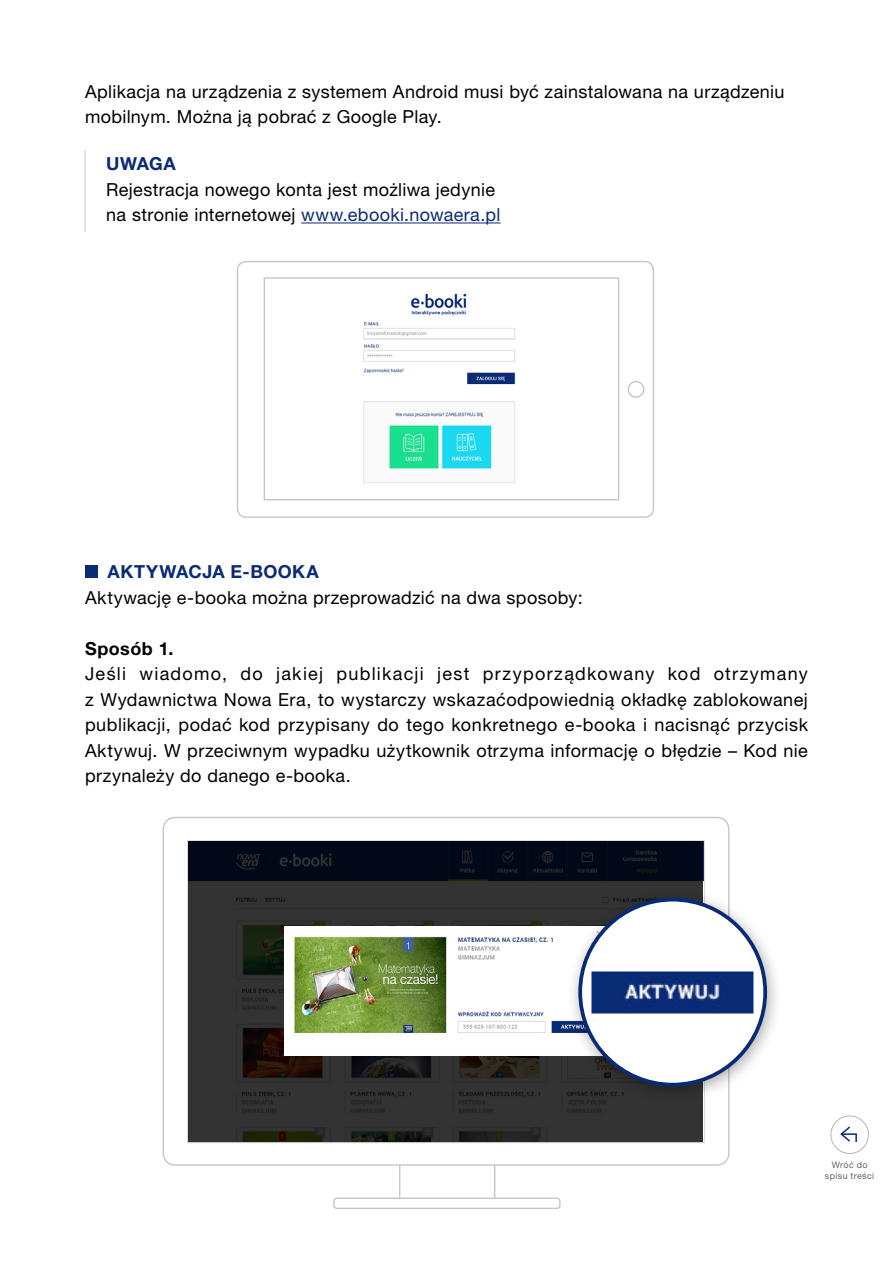
<style>
.page{position:relative;width:893px;height:1263px;background:#fff}
.page>*{position:absolute;margin:0;border:0;box-sizing:border-box;transform-origin:0 0}
.t1{font:18px/25.5px "Helvetica Neue LT Pro";letter-spacing:.02em;color:#000}
.t2{font:700 18px "Helvetica Neue LT Pro";letter-spacing:.025em;color:#0a2b75}
.t3{font:700 18px "Helvetica Neue LT Pro";letter-spacing:.03em;color:#000}
.t4{font:9px/10.5px "Helvetica Neue LT Pro";letter-spacing:.045em;color:#646464;text-align:center}
.s1{color:#0a2b75}
</style>
<div class="page">
<div style="left:830px;top:1115px;width:39px;height:39px;border:1px solid #b4b4b4;border-radius:50%"></div>
<svg style="left:840px;top:1126px;width:17px;height:16px"></svg>
<hr style="left:85px;top:150px;width:1px;height:82px;background:#c3c5c8">
<hr style="left:301px;top:223px;width:200px;height:1px;background:#0a2b75">
<div style="left:85px;top:565px;width:13px;height:13px;background:#092b75"></div>
<svg style="left:236px;top:261px;width:418px;height:257px"></svg>
<div style="left:628px;top:382px;width:16px;height:15px;background:#fff;border-radius:50%"></div>
<div style="left:628px;top:381px;width:16px;height:17px;border:1px solid #c3c5c8;border-radius:50%"></div>
<img style="left:309px;top:283px;width:265px;height:209px">
<div style="left:399px;top:1162px;width:96px;height:40px;border:1px solid #c3c5c8"></div>
<svg style="left:162px;top:816px;width:568px;height:350px"></svg>
<div style="left:334px;top:1198px;width:226px;height:10px;background:#fff;border-radius:3px"></div>
<div style="left:333px;top:1197px;width:228px;height:12px;border:1px solid #c3c5c8;border-radius:3px"></div>
<svg style="left:189px;top:842px;width:514px;height:300px;background:#252628"></svg>
<img style="left:284px;top:926px;width:282px;height:129px">
<div style="left:566px;top:887px;width:217px;height:217px;background:#000;opacity:.31"></div>
<img style="left:580px;top:900px;width:185px;height:185px;border-radius:92px">
<div style="left:578px;top:898px;width:189px;height:188px;border:4px solid #092b75;border-radius:50%"></div>
<p class="t1" style="left:85px;top:78px;width:701px">Aplikacja na urządzenia z systemem Android musi być zainstalowana na urządzeniu mobilnym. Można ją pobrać z Google Play.</p>
<p class="t2" style="left:106px;top:153px;width:71px">UWAGA</p>
<p class="t1" style="left:106px;top:176px;width:396px">Rejestracja nowego konta jest możliwa jedynie na stronie internetowej <span class="s1">www.ebooki.nowaera.pl</span></p>
<p class="t2" style="left:108px;top:561px;width:213px">AKTYWACJA E-BOOKA</p>
<p class="t1" style="left:85px;top:584px;width:499px">Aktywację e-booka można przeprowadzić na dwa sposoby:</p>
<p class="t3" style="left:85px;top:637px;width:90px">Sposób 1.</p>
<p class="t1" style="left:85px;top:661px;width:724px;text-align:justify">Jeśli wiadomo, do jakiej publikacji jest przyporządkowany kod otrzymany z Wydawnictwa Nowa Era, to wystarczy wskazaćodpowiednią okładkę zablokowanej publikacji, podać kod przypisany do tego konkretnego e-booka i nacisnąć przycisk Aktywuj. W przeciwnym wypadku użytkownik otrzyma informację o błędzie – Kod nie przynależy do danego e-booka.</p>
<p class="t4" style="left:825px;top:1160px;width:51px">Wróć do spisu treści</p>
</div>
